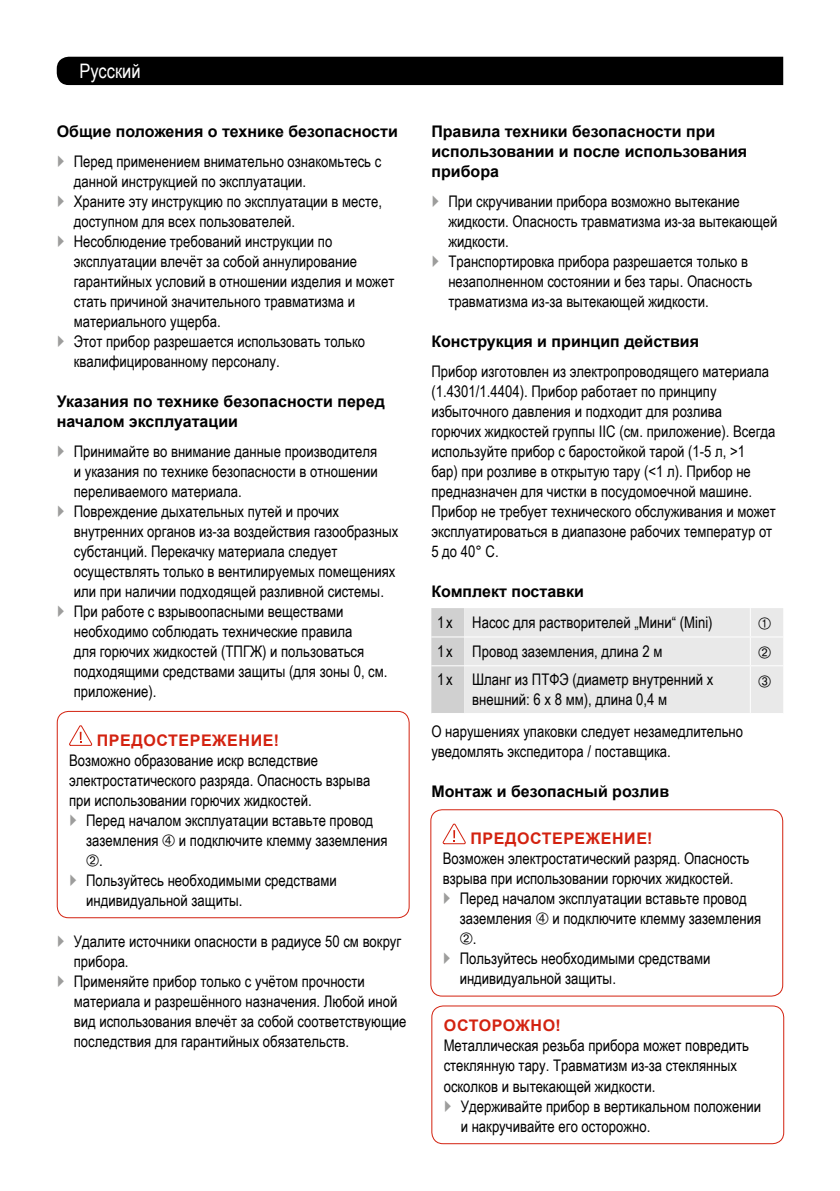
<style>
.page{position:relative;width:840px;height:1191px;background:#fff}
.page>*{position:absolute;margin:0;border:0;box-sizing:border-box;transform-origin:0 0}
.t1{font:20px "Arial Narrow";color:#fff}
.t2{font:16px/20px "Arial Narrow";color:#000}
.t3{font:700 16px/20px "Arial";color:#000}
.t4{font:700 16px "Arial";letter-spacing:.035em;color:#d32210}
</style>
<div class="page">
<div style="left:57px;top:57px;width:725px;height:28px;background:#000"></div>
<svg style="left:69px;top:725px;width:23px;height:21px"></svg>
<div style="left:57px;top:711px;width:352px;height:207px;border:1px solid #d32210;border-radius:11px"></div>
<svg style="left:442px;top:824px;width:23px;height:20px"></svg>
<div style="left:430px;top:809px;width:352px;height:187px;border:1px solid #d32210;border-radius:11px"></div>
<div style="left:431px;top:1005px;width:352px;height:139px;border:1px solid #d32210;border-radius:11px"></div>
<svg style="left:431px;top:608px;width:351px;height:105px;background:#e7e7e7"></svg>
<p class="t1" style="left:79px;top:56px;width:62px">Русский</p>
<p class="t3" style="left:57px;top:121px;width:342px">Общие положения о технике безопасности</p>
<p class="t2" style="left:74px;top:150px;width:322px">Перед применением внимательно ознакомьтесь с данной инструкцией по эксплуатации.<br>Храните эту инструкцию по эксплуатации в месте, доступном для всех пользователей.<br>Несоблюдение требований инструкции по эксплуатации влечёт за собой аннулирование гарантийных условий в отношении изделия и может стать причиной значительного травматизма и материального ущерба.<br>Этот прибор разрешается использовать только квалифицированному персоналу.</p>
<p class="t3" style="left:57px;top:391px;width:329px">Указания по технике безопасности перед началом эксплуатации</p>
<p class="t2" style="left:74px;top:440px;width:326px">Принимайте во внимание данные производителя<br>и указания по технике безопасности в отношении переливаемого материала.<br>Повреждение дыхательных путей и прочих внутренних органов из-за воздействия газообразных субстанций. Перекачку материала следует осуществлять только в вентилируемых помещениях или при наличии подходящей разливной системы.<br>При работе с взрывоопасными веществами необходимо соблюдать технические правила<br>для горючих жидкостей (ТПГЖ) и пользоваться подходящими средствами защиты (для зоны 0, см. приложение).</p>
<p class="t4" style="left:97px;top:729px;width:183px">ПРЕДОСТЕРЕЖЕНИЕ!</p>
<p class="t2" style="left:69px;top:749px;width:302px">Возможно образование искр вследствие электростатического разряда. Опасность взрыва при использовании горючих жидкостей.</p>
<p class="t2" style="left:86px;top:809px;width:288px">Перед началом эксплуатации вставьте провод заземления</p>
<p class="t2" style="left:179px;top:829px;width:210px">и подключите клемму заземления</p>
<p class="t2" style="left:86px;top:849px;width:252px;text-indent:13px">.<br>Пользуйтесь необходимыми средствами индивидуальной защиты.</p>
<p class="t2" style="left:74px;top:930px;width:334px">Удалите источники опасности в радиусе 50 см вокруг прибора.<br>Применяйте прибор только с учётом прочности материала и разрешённого назначения. Любой иной вид использования влечёт за собой соответствующие последствия для гарантийных обязательств.</p>
<p class="t3" style="left:431px;top:121px;width:317px">Правила техники безопасности при использовании и после использования прибора</p>
<p class="t2" style="left:448px;top:190px;width:330px">При скручивании прибора возможно вытекание жидкости. Опасность травматизма из-за вытекающей жидкости.<br>Транспортировка прибора разрешается только в незаполненном состоянии и без тары. Опасность травматизма из-за вытекающей жидкости.</p>
<p class="t3" style="left:431px;top:331px;width:269px">Конструкция и принцип действия</p>
<p class="t2" style="left:431px;top:360px;width:346px">Прибор изготовлен из электропроводящего материала (1.4301/1.4404). Прибор работает по принципу избыточного давления и подходит для розлива горючих жидкостей группы IIC (см. приложение). Всегда используйте прибор с баростойкой тарой (1-5 л, &gt;1<br>бар) при розливе в открытую тару (&lt;1 л). Прибор не предназначен для чистки в посудомоечной машине.<br>Прибор не требует технического обслуживания и может эксплуатироваться в диапазоне рабочих температур от 5 до 40° C.</p>
<p class="t3" style="left:431px;top:581px;width:154px">Комплект поставки</p>
<p class="t2" style="left:437px;top:607px;width:277px;line-height:28.8px">1 x Насос для растворителей „Мини“ (Mini)<br>1 x Провод заземления, длина 2 м<br>1 x Шланг из ПТФЭ (диаметр внутренний x</p>
<p class="t2" style="left:472px;top:689px;width:196px">внешний: 6 x 8 мм), длина 0,4 м</p>
<p class="t2" style="left:431px;top:720px;width:313px">О нарушениях упаковки следует незамедлительно уведомлять экспедитора / поставщика.</p>
<p class="t3" style="left:431px;top:781px;width:239px">Монтаж и безопасный розлив</p>
<p class="t4" style="left:470px;top:827px;width:183px">ПРЕДОСТЕРЕЖЕНИЕ!</p>
<p class="t2" style="left:442px;top:848px;width:308px">Возможен электростатический разряд. Опасность</p>
<p class="t2" style="left:442px;top:868px;width:292px">взрыва при использовании горючих жидкостей.</p>
<p class="t2" style="left:459px;top:888px;width:288px">Перед началом эксплуатации вставьте провод</p>
<p class="t2" style="left:459px;top:908px;width:74px">заземления</p>
<p class="t2" style="left:552px;top:908px;width:210px">и подключите клемму заземления</p>
<p class="t2" style="left:459px;top:928px;width:252px;text-indent:13px">.<br>Пользуйтесь необходимыми средствами индивидуальной защиты.</p>
<p class="t4" style="left:443px;top:1014px;width:118px">ОСТОРОЖНО!</p>
<p class="t2" style="left:443px;top:1035px;width:307px">Металлическая резьба прибора может повредить стеклянную тару. Травматизм из-за стеклянных осколков и вытекающей жидкости.</p>
<p class="t2" style="left:460px;top:1095px;width:302px">Удерживайте прибор в вертикальном положении и накручивайте его осторожно.</p>
</div>
